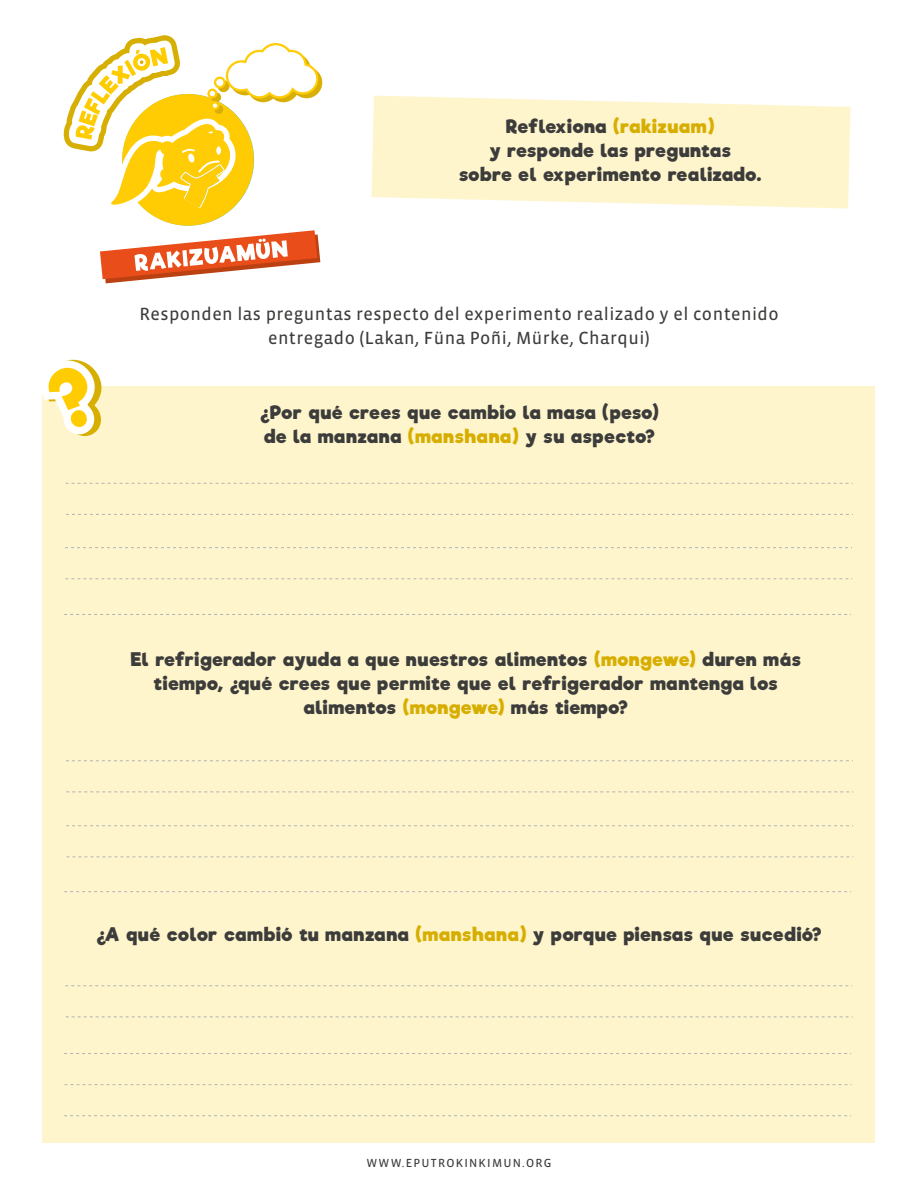
<style>
.page{position:relative;width:918px;height:1188px;background:#fff}
.page>*{position:absolute;margin:0;border:0;box-sizing:border-box;transform-origin:0 0}
.t1{font:700 18px/24px "Riffic";letter-spacing:.01em;color:#3c3c3b;text-align:center}
.t2{font:18px/24px "Vista Sans Reg";letter-spacing:.025em;color:#3c3c3b;text-align:center}
.t3{font:12px "Vista Sans Reg";letter-spacing:.1em;color:#3c3c3b}
.s1{color:#d7ae00}
</style>
<div class="page">
<div style="left:43px;top:386px;width:832px;height:757px;background:#fff5cd"></div>
<svg style="left:66px;top:483px;width:787px;height:1px"></svg>
<svg style="left:42px;top:360px;width:60px;height:76px"></svg>
<svg style="left:66px;top:514px;width:787px;height:1px"></svg>
<svg style="left:66px;top:760px;width:787px;height:1px"></svg>
<svg style="left:66px;top:792px;width:787px;height:1px"></svg>
<svg style="left:65px;top:985px;width:787px;height:1px"></svg>
<svg style="left:66px;top:1017px;width:787px;height:1px"></svg>
<svg style="left:65px;top:547px;width:787px;height:1px"></svg>
<svg style="left:65px;top:578px;width:787px;height:1px"></svg>
<svg style="left:66px;top:825px;width:787px;height:1px"></svg>
<svg style="left:66px;top:856px;width:787px;height:1px"></svg>
<svg style="left:64px;top:1053px;width:787px;height:1px"></svg>
<svg style="left:64px;top:1084px;width:788px;height:1px"></svg>
<svg style="left:64px;top:1115px;width:787px;height:1px"></svg>
<svg style="left:64px;top:891px;width:787px;height:1px"></svg>
<svg style="left:64px;top:614px;width:787px;height:1px"></svg>
<svg style="left:371px;top:96px;width:480px;height:113px;background:#fff6d2"></svg>
<div style="left:122px;top:94px;width:132px;height:132px;background:#ffcc04;border-radius:50%"></div>
<svg style="left:63px;top:35px;width:259px;height:175px"></svg>
<svg style="left:100px;top:230px;width:220px;height:53px"></svg>
<p class="t1" style="left:459px;top:115px;width:304px">Reflexiona <span class="s1">(rakizuam)<br></span>y responde las preguntas<br>sobre el experimento realizado.</p>
<p class="t2" style="left:139px;top:302px;width:641px">Responden las preguntas respecto del experimento realizado y el contenido entregado (Lakan, Füna Poñi, Mürke, Charqui)</p>
<p class="t1" style="left:260px;top:400px;width:400px;text-align:left">¿Por qué crees que cambio la masa (peso) de la manzana <span class="s1">(manshana)</span> y su aspecto?</p>
<p class="t1" style="left:130px;top:648px;width:672px">El refrigerador ayuda a que nuestros alimentos <span class="s1">(mongewe)</span> duren más tiempo, ¿qué crees que permite que el refrigerador mantenga los alimentos <span class="s1">(mongewe)</span> más tiempo?</p>
<p class="t1" style="left:97px;top:922px;width:727px">¿A qué color cambió tu manzana <span class="s1">(manshana)</span> y porque piensas que sucedió?</p>
<p class="t3" style="left:366px;top:1157px;width:187px">WWW.EPUTROKINKIMUN.ORG</p>
</div>
